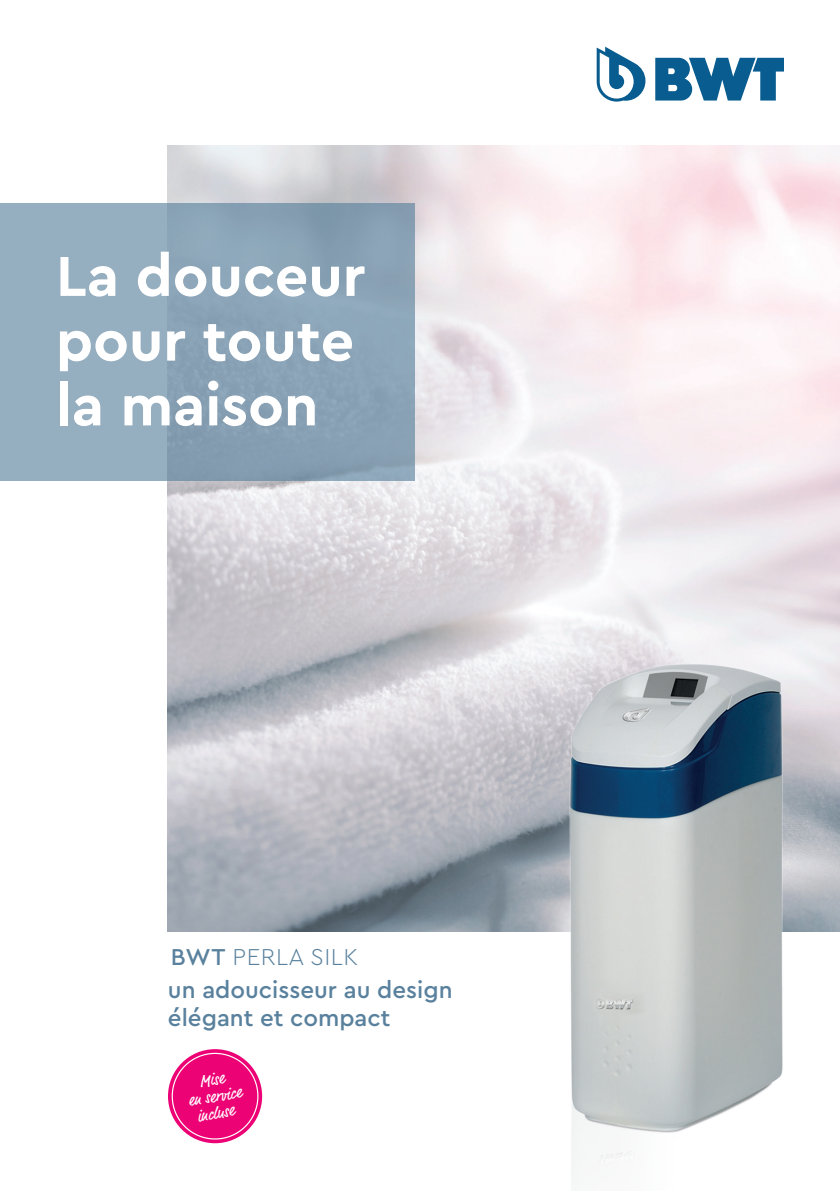
<style>
.page{position:relative;width:840px;height:1191px;background:#fff}
.page>*{position:absolute;margin:0;border:0;box-sizing:border-box;transform-origin:0 0}
.t1{font:700 59px/64.8px "Cera PRO";color:#fff}
.t2{font:500 24.2px/29px "Cera PRO";color:#59819d}
.t3{font:300 24.2px "Cera PRO";letter-spacing:.02em;color:#59819d}
.t4{font:16.4px/17px "Market Pro";color:#fff;text-align:center}
.s1{font-weight:500}
</style>
<div class="page">
<img style="left:168px;top:146px;width:671px;height:786px">
<svg style="left:655px;top:58px;width:128px;height:43px"></svg>
<svg style="left:596px;top:47px;width:49px;height:55px"></svg>
<div style="left:0;top:203px;width:415px;height:277px;background:#8ea7ba"></div>
<div style="left:168px;top:1049px;width:94px;height:94px;background:#ed0275;border-radius:50%"></div>
<img style="left:547px;top:641px;width:292px;height:537px">
<h1 class="t1" style="left:56px;top:241px;width:311px">La douceur pour toute la maison</h1>
<p class="t3" style="left:171px;top:941px;width:189px"><span class="s1">BWT</span> PERLA SILK</p>
<p class="t2" style="left:168px;top:973px;width:286px">un adoucisseur au design élégant et compact</p>
<p class="t4" style="left:184px;top:1076px;width:56px;rotate:-10deg">Mise<br>en service incluse</p>
</div>
